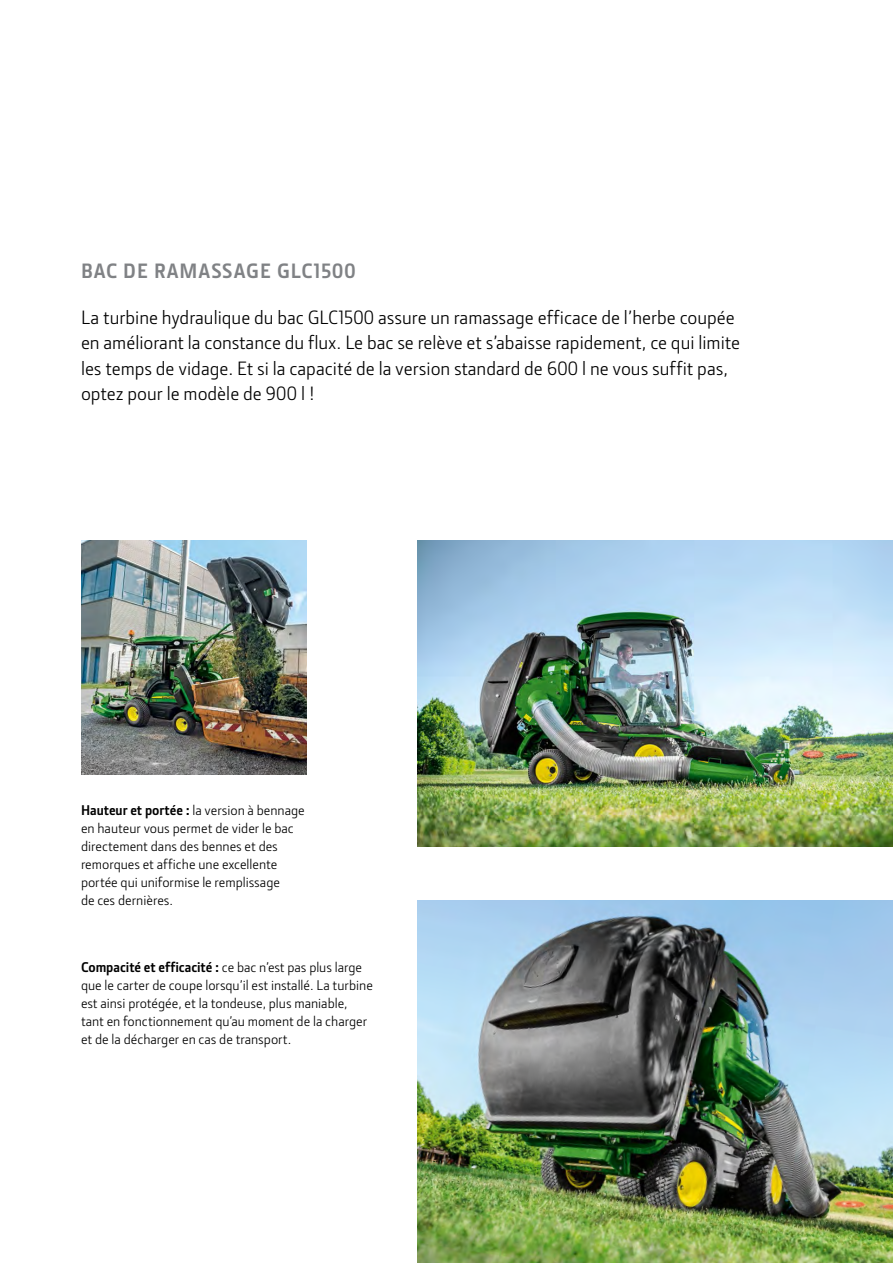
<style>
.page{position:relative;width:893px;height:1263px;background:#fff}
.page>*{position:absolute;margin:0;border:0;box-sizing:border-box;transform-origin:0 0}
._14_pt_JDSPro_Subtit{font:700 21px "JD Sans Pro";letter-spacing:.05em;color:#808285}
._13_pt_JDSPro_Introd{font:19.5px/25.5px "JD Sans Pro";color:#000}
._9_5_pt_JDSPro_Copy{font:14.25px/18px "JD Sans Pro";color:#000}
.s1{font-weight:700}
</style>
<div class="page">
<img style="left:418px;top:900px;width:475px;height:363px">
<img style="left:418px;top:540px;width:475px;height:306px">
<img style="left:81px;top:540px;width:226px;height:234px">
<p class="_14_pt_JDSPro_Subtit" style="left:81px;top:257px;width:277px">BAC DE RAMASSAGE GLC1500</p>
<p class="_13_pt_JDSPro_Introd" style="left:81px;top:304px;width:661px">La turbine hydraulique du bac GLC1500 assure un ramassage efficace de l’herbe coupée en améliorant la constance du flux. Le bac se relève et s’abaisse rapidement, ce qui limite les temps de vidage. Et si la capacité de la version standard de 600 l ne vous suffit pas, optez pour le modèle de 900 l !</p>
<p class="_9_5_pt_JDSPro_Copy" style="left:81px;top:800px;width:225px"><span class="s1">Hauteur et portée :</span> la version à bennage en hauteur vous permet de vider le bac directement dans des bennes et des remorques et affiche une excellente portée qui uniformise le remplissage<br>de ces dernières.</p>
<p class="_9_5_pt_JDSPro_Copy" style="left:81px;top:958px;width:293px"><span class="s1">Compacité et efficacité :</span> ce bac n’est pas plus large que le carter de coupe lorsqu’il est installé. La turbine est ainsi protégée, et la tondeuse, plus maniable, tant en fonctionnement qu’au moment de la charger et de la décharger en cas de transport.</p>
</div>
